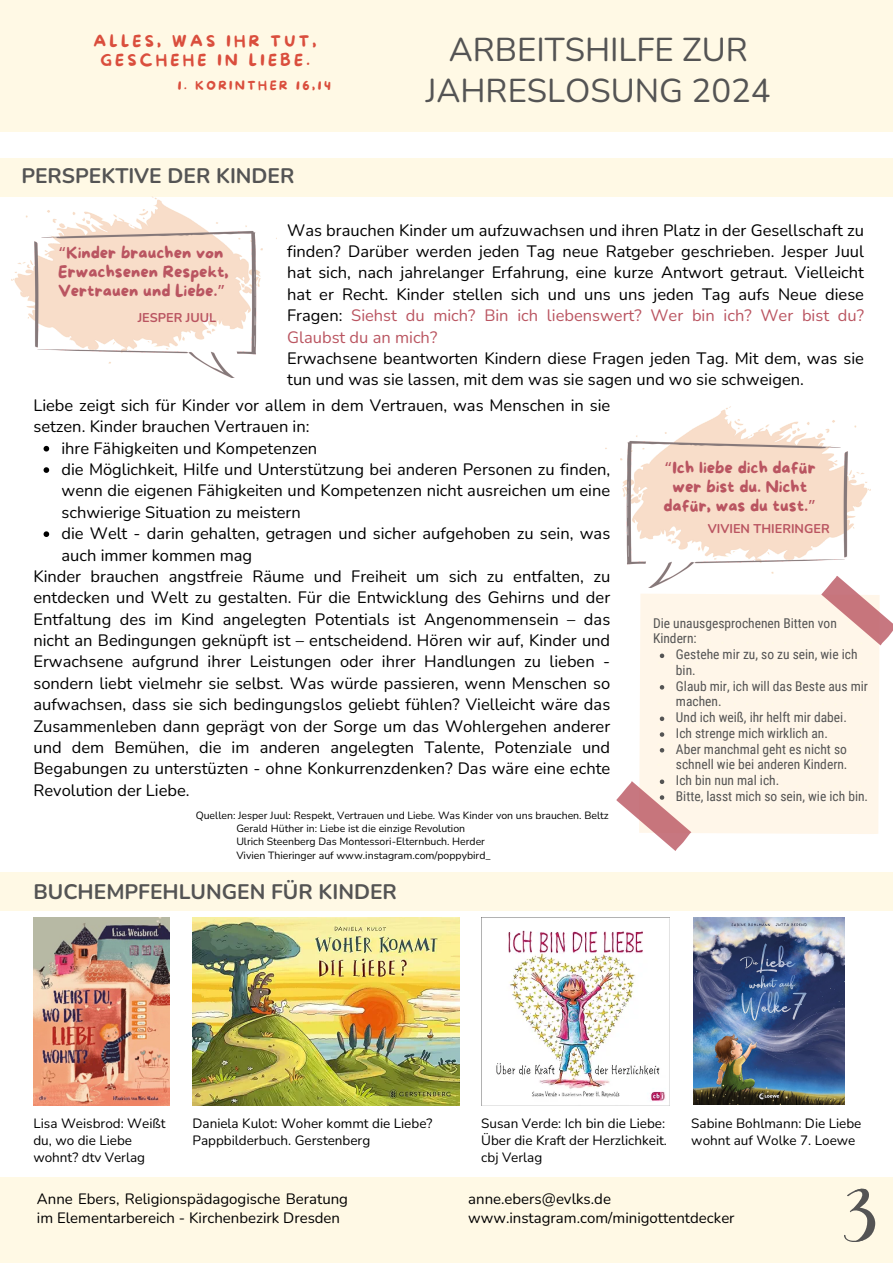
<style>
.page{position:relative;width:893px;height:1264px;background:#fff}
.page>*{position:absolute;margin:0;border:0;box-sizing:border-box;transform-origin:0 0}
.t1{font:33px/40.5px "Nunito";color:#545454;text-align:center}
.t2{font:700 21px "Nunito";color:#545454}
.t3{font:16.5px/21.3px "Nunito";color:#000}
.t4{font:16.5px/19px "More Sugar";color:#ba5561}
.t5{font:15.75px/18.5px "More Sugar";letter-spacing:.205em;color:#da4e3d;text-align:center}
.t6{font:15px/19px "Nunito";color:#000}
.t7{font:13.5px/15.8px "Roboto Condensed";color:#545454}
.t8{font:13.5px/16.8px "Nunito";color:#000}
.t9{font:700 12.6px "Nunito";color:#ba5561}
.t10{font:12.3px "More Sugar";letter-spacing:.205em;color:#da4e3d}
.t11{font:10.5px "Nunito";color:#000}
.s1{font-family:"Noto Sans Gurmukhi"}
.s2{color:#ba5561}
</style>
<div class="page">
<div style="left:0;top:0;width:892px;height:131px;background:#fff9e5"></div>
<div style="left:0;top:1177px;width:892px;height:85px;background:#fff9e5"></div>
<div style="left:0;top:158px;width:892px;height:39px;background:#fff9e5"></div>
<div style="left:0;top:871px;width:892px;height:39px;background:#fff9e5"></div>
<img style="left:33px;top:917px;width:136px;height:188px">
<img style="left:192px;top:917px;width:267px;height:188px">
<img style="left:481px;top:917px;width:188px;height:188px">
<img style="left:12px;top:197px;width:265px;height:181px">
<img style="left:605px;top:406px;width:265px;height:181px">
<img style="left:693px;top:917px;width:151px;height:187px">
<svg style="left:44px;top:446px;width:5px;height:5px"></svg>
<svg style="left:44px;top:467px;width:5px;height:6px"></svg>
<svg style="left:44px;top:531px;width:5px;height:6px"></svg>
<div style="left:639px;top:594px;width:240px;height:240px;background:#fff6e9"></div>
<svg style="left:819px;top:571px;width:73px;height:79px"></svg>
<svg style="left:844px;top:1188px;width:31px;height:53px"></svg>
<svg style="left:658px;top:653px;width:6px;height:11px"></svg>
<svg style="left:658px;top:682px;width:6px;height:7px"></svg>
<svg style="left:657px;top:716px;width:7px;height:9px"></svg>
<svg style="left:659px;top:732px;width:5px;height:4px"></svg>
<svg style="left:657px;top:743px;width:7px;height:9px"></svg>
<svg style="left:616px;top:776px;width:81px;height:75px"></svg>
<p class="t5" style="left:94px;top:33px;width:224px">ALLES, WAS IHR TUT,<br>GESCHEHE IN LIEBE.</p>
<p class="t10" style="left:178px;top:79px;width:154px">1. KORINTHER 16,14</p>
<p class="t2" style="left:21px;top:162px;width:275px">PERSPEKTIVE DER KINDER</p>
<p class="t1" style="left:426px;top:30px;width:346px">ARBEITSHILFE ZUR<br>JAHRESLOSUNG 2024</p>
<p class="t4" style="left:58px;top:244px;width:172px"><span class="s1">“</span>Kinder brauchen von<br>Erwachsenen Respekt,<br>Vertrauen und Liebe.<span class="s1">”</span></p>
<p class="t9" style="left:138px;top:309px;width:80px">JESPER JUUL</p>
<p class="t3" style="left:287px;top:220px;width:578px;text-align:justify">Was brauchen Kinder um aufzuwachsen und ihren Platz in der Gesellschaft zu finden? Darüber werden jeden Tag neue Ratgeber geschrieben. Jesper Juul hat sich, nach jahrelanger Erfahrung, eine kurze Antwort getraut. Vielleicht hat er Recht. Kinder stellen sich und uns uns jeden Tag aufs Neue diese Fragen: <span class="s2">Siehst du mich? Bin ich liebenswert? Wer bin ich? Wer bist du?<br>Glaubst du an mich?</span></p>
<p class="t3" style="left:287px;top:348px;width:578px">Erwachsene beantworten Kindern diese Fragen jeden Tag. Mit dem, was sie tun und was sie lassen, mit dem was sie sagen und wo sie schweigen.</p>
<p class="t3" style="left:33px;top:395px;width:578px">Liebe zeigt sich für Kinder vor allem in dem Vertrauen, was Menschen in sie setzen. Kinder brauchen Vertrauen in:</p>
<p class="t3" style="left:61px;top:437px;width:257px">ihre Fähigkeiten und Kompetenzen</p>
<p class="t3" style="left:61px;top:459px;width:550px;text-align:justify">die Möglichkeit, Hilfe und Unterstützung bei anderen Personen zu finden, wenn die eigenen Fähigkeiten und Kompetenzen nicht ausreichen um eine schwierige Situation zu meistern</p>
<p class="t3" style="left:61px;top:523px;width:550px">die Welt - darin gehalten, getragen und sicher aufgehoben zu sein, was auch immer kommen mag</p>
<p class="t3" style="left:33px;top:566px;width:578px;text-align:justify">Kinder brauchen angstfreie Räume und Freiheit um sich zu entfalten, zu entdecken und Welt zu gestalten. Für die Entwicklung des Gehirns und der Entfaltung des im Kind angelegten Potentials ist Angenommensein – das nicht an Bedingungen geknüpft ist – entscheidend. Hören wir auf, Kinder und Erwachsene aufgrund ihrer Leistungen oder ihrer Handlungen zu lieben - sondern liebt vielmehr sie selbst. Was würde passieren, wenn Menschen so aufwachsen, dass sie sich bedingungslos geliebt fühlen? Vielleicht wäre das Zusammenleben dann geprägt von der Sorge um das Wohlergehen anderer und dem Bemühen, die im anderen angelegten Talente, Potenziale und Begabungen zu unterstüzten - ohne Konkurrenzdenken? Das wäre eine echte Revolution der Liebe.</p>
<p class="t11" style="left:196px;top:808px;width:414px">Quellen: Jesper Juul: Respekt, Vertrauen und Liebe. Was Kinder von uns brauchen. Beltz</p>
<p class="t11" style="left:236px;top:821px;width:230px">Gerald Hüther in: Liebe ist die einzige Revolution</p>
<p class="t11" style="left:236px;top:834px;width:250px">Ulrich Steenberg Das Montessori-Elternbuch. Herder</p>
<p class="t11" style="left:236px;top:848px;width:256px">Vivien Thieringer auf www.instagram.com/poppybird_</p>
<p class="t2" style="left:33px;top:877px;width:365px">BUCHEMPFEHLUNGEN FÜR KINDER</p>
<p class="t4" style="left:663px;top:459px;width:154px;text-align:center"><span class="s1">“</span>Ich liebe dich dafür wer bist du. Nicht dafür, was du tust.<span class="s1">”</span></p>
<p class="t9" style="left:707px;top:520px;width:123px">VIVIEN THIERINGER</p>
<p class="t7" style="left:653px;top:615px;width:185px">Die unausgesprochenen Bitten von<br>Kindern:</p>
<p class="t7" style="left:676px;top:646px;width:183px">Gestehe mir zu, so zu sein, wie ich bin.</p>
<p class="t7" style="left:676px;top:678px;width:193px">Glaub mir, ich will das Beste aus mir machen.</p>
<p class="t7" style="left:676px;top:709px;width:172px">Und ich weiß, ihr helft mir dabei.</p>
<p class="t7" style="left:676px;top:725px;width:153px">Ich strenge mich wirklich an.</p>
<p class="t7" style="left:676px;top:741px;width:173px">Aber manchmal geht es nicht so schnell wie bei anderen Kindern.</p>
<p class="t7" style="left:676px;top:772px;width:105px">Ich bin nun mal ich.</p>
<p class="t7" style="left:676px;top:788px;width:194px">Bitte, lasst mich so sein, wie ich bin.</p>
<p class="t8" style="left:33px;top:1115px;width:133px">Lisa Weisbrod: Weißt du, wo die Liebe wohnt? dtv Verlag</p>
<p class="t8" style="left:192px;top:1115px;width:241px">Daniela Kulot: Woher kommt die Liebe?<br>Pappbilderbuch. Gerstenberg</p>
<p class="t8" style="left:481px;top:1115px;width:187px">Susan Verde: Ich bin die Liebe:<br>Über die Kraft der Herzlichkeit. cbj Verlag</p>
<p class="t8" style="left:691px;top:1115px;width:172px">Sabine Bohlmann: Die Liebe wohnt auf Wolke 7. Loewe</p>
<p class="t6" style="left:37px;top:1188px;width:312px">Anne Ebers, Religionspädagogische Beratung im Elementarbereich - Kirchenbezirk Dresden</p>
<p class="t6" style="left:468px;top:1188px;width:144px">anne.ebers@evlks.de</p>
<p class="t6" style="left:468px;top:1208px;width:268px">www.instagram.com/minigottentdecker</p>
</div>
